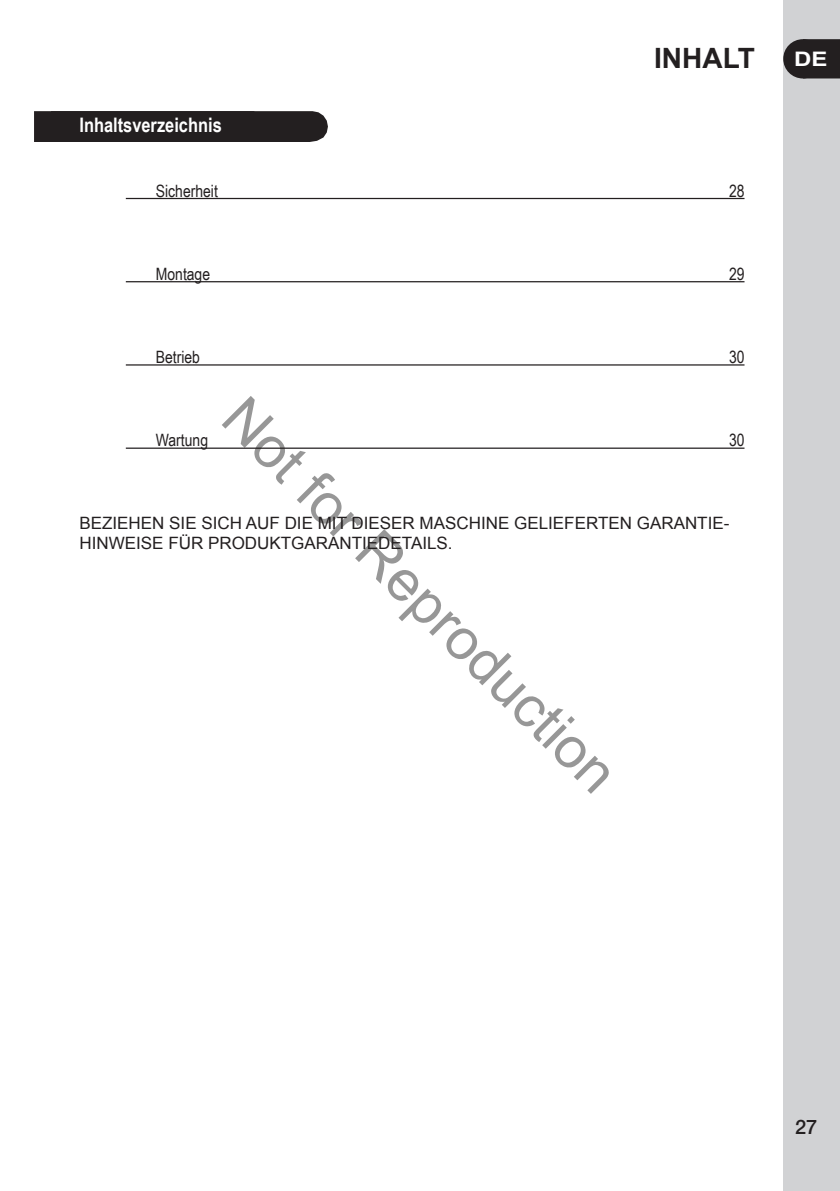
<style>
.page{position:relative;width:840px;height:1191px;background:#fff}
.page>*{position:absolute;margin:0;border:0;box-sizing:border-box;transform-origin:0 0}
.t1{font:57.4px "Arial";color:rgb(0 0 0/.41)}
.t2{font:700 28px "Arial";color:#231f20}
.t3{font:700 20px "Arial Narrow";color:#fff}
.t4{font:700 20px "Arial";color:#fff;scale:1.2 1}
.t5{font:500 20px "Helvetica Neue";color:#231f20}
.t6{font:17px/20.4px "Arial";color:#231f20}
.t7{font:17px "Arial Narrow";color:#231f20}
.s1{font-family:"Franklin Gothic";font-weight:800;font-style:italic}
</style>
<div class="page">
<div style="left:34px;top:111px;width:294px;height:31px;background:#231f20"></div>
<hr style="left:126px;top:198px;width:618px;height:1px;background:#231f20">
<hr style="left:126px;top:281px;width:618px;height:1px;background:#231f20">
<hr style="left:126px;top:364px;width:618px;height:1px;background:#231f20">
<hr style="left:126px;top:447px;width:618px;height:2px;background:#231f20">
<div style="left:782px;top:0;width:57px;height:1191px;background:#d1d2d4"></div>
<svg style="left:806px;top:39px;width:33px;height:39px"></svg>
<div style="left:783px;top:40px;width:38px;height:37px;background:#231f20;border-radius:50%"></div>
<div style="left:782px;top:39px;width:40px;height:39px;border:2px solid #231f20;border-radius:50%"></div>
<p class="t3" style="left:51px;top:110px;width:172px"><span class="s1">Text</span>Inhaltsverzeichnis</p>
<h2 class="t2" style="left:653px;top:40px;width:102px">INHALT</h2>
<p class="t7" style="left:156px;top:178px;width:63px">Sicherheit</p>
<p class="t7" style="left:728px;top:178px;width:17px">28</p>
<p class="t7" style="left:156px;top:261px;width:56px">Montage</p>
<p class="t7" style="left:728px;top:261px;width:17px">29</p>
<p class="t7" style="left:156px;top:345px;width:46px">Betrieb</p>
<p class="t7" style="left:728px;top:345px;width:17px">30</p>
<h1 class="t1" style="left:259px;top:381px;width:531px;rotate:45deg">Not for Reproduction</h1>
<p class="t7" style="left:156px;top:428px;width:54px">Wartung</p>
<p class="t7" style="left:728px;top:428px;width:17px">30</p>
<p class="t6" style="left:79px;top:513px;width:651px">BEZIEHEN SIE SICH AUF DIE MIT DIESER MASCHINE GELIEFERTEN GARANTIE-<br>HINWEISE FÜR PRODUKTGARANTIEDETAILS.</p>
<p class="t4" style="left:793px;top:46px;width:29px">DE</p>
<p class="t5" style="left:794px;top:1115px;width:24px">27</p>
</div>
